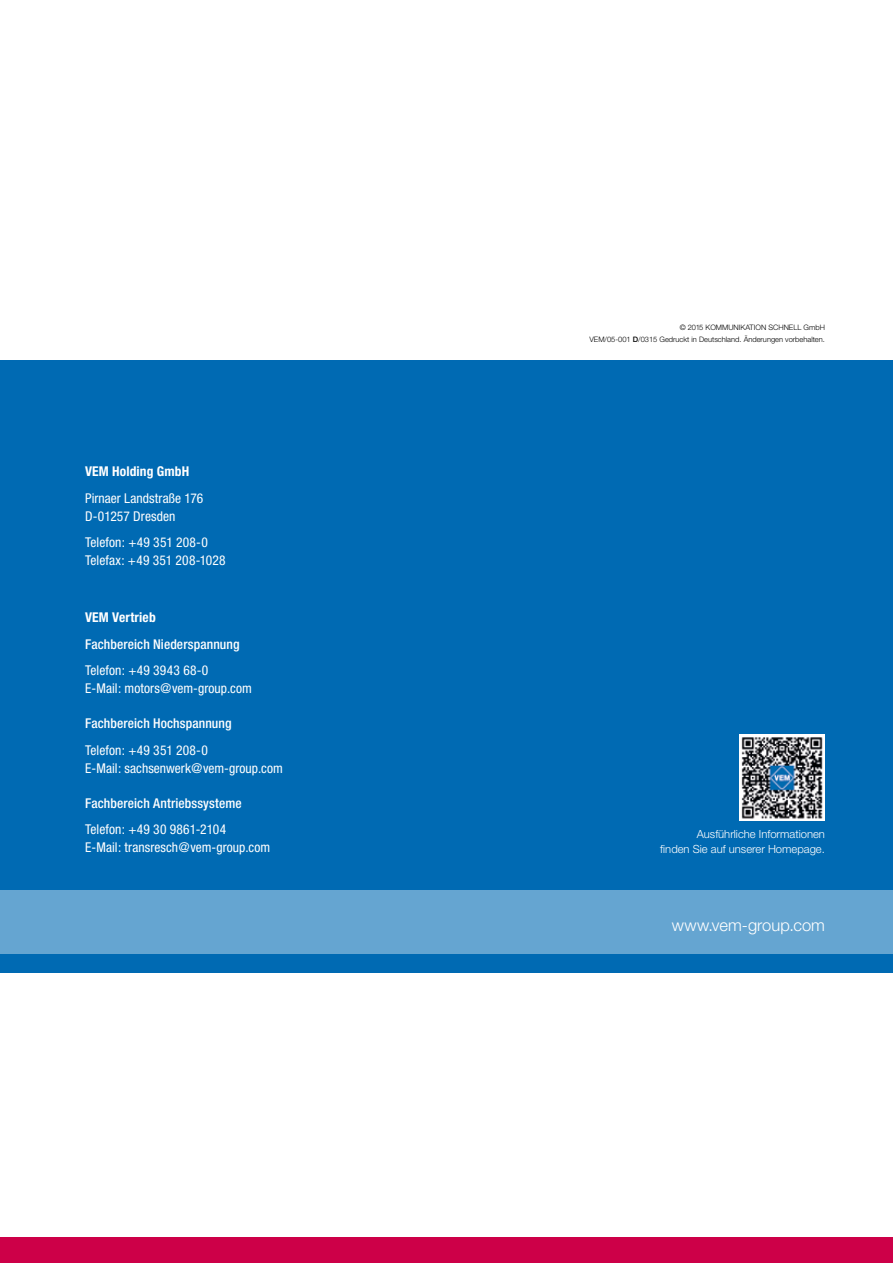
<style>
.page{position:relative;width:893px;height:1263px;background:#fff}
.page>*{position:absolute;margin:0;border:0;box-sizing:border-box;transform-origin:0 0}
.t1{font:300 16.5px "Helvetica Neue";color:#fff}
.t2{font:condensed 13.5px/18px "Helvetica Neue";letter-spacing:.005em;color:#fff}
.t3{font:500 condensed 13.5px "Helvetica Neue";letter-spacing:.005em;color:#fff}
.t4{font:700 condensed 13.5px "Helvetica Neue";letter-spacing:.01em;color:#fff}
.t5{font:300 11.25px/15px "Helvetica Neue";color:#fff;text-align:right}
.t6{font:300 7.5px/12.1px "Helvetica Neue";color:#000;text-align:right}
.s1{font-weight:500}
</style>
<div class="page">
<div style="left:0;top:360px;width:893px;height:612px;background:#006ab3"></div>
<div style="left:0;top:1237px;width:893px;height:26px;background:#cd0048"></div>
<div style="left:0;top:891px;width:893px;height:63px;background:#65a5d1"></div>
<img style="left:740px;top:735px;width:85px;height:85px">
<p class="t4" style="left:85px;top:463px;width:106px">VEM Holding GmbH</p>
<p class="t2" style="left:85px;top:489px;width:120px">Pirnaer Landstraße 176<br>D-01257 Dresden</p>
<p class="t2" style="left:85px;top:533px;width:142px">Telefon: +49 351 208-0<br>Telefax: +49 351 208-1028</p>
<p class="t4" style="left:85px;top:609px;width:72px">VEM Vertrieb</p>
<p class="t3" style="left:85px;top:636px;width:156px">Fachbereich Niederspannung</p>
<p class="t2" style="left:85px;top:661px;width:168px">Telefon: +49 3943 68-0<br>E-Mail: motors@vem-group.com</p>
<p class="t3" style="left:85px;top:715px;width:148px">Fachbereich Hochspannung</p>
<p class="t2" style="left:85px;top:741px;width:199px">Telefon: +49 351 208-0<br>E-Mail: sachsenwerk@vem-group.com</p>
<p class="t3" style="left:85px;top:795px;width:158px">Fachbereich Antriebssysteme</p>
<p class="t2" style="left:85px;top:820px;width:187px">Telefon: +49 30 9861-2104<br>E-Mail: transresch@vem-group.com</p>
<p class="t6" style="left:589px;top:321px;width:237px">© 2015 KOMMUNIKATION SCHNELL GmbH<br>VEM/05-001 <span class="s1">D</span>/0315 Gedruckt in Deutschland. Änderungen vorbehalten.</p>
<p class="t5" style="left:660px;top:826px;width:166px">Ausführliche Informationen<br>finden Sie auf unserer Homepage.</p>
<p class="t1" style="left:672px;top:915px;width:155px">www.vem-group.com</p>
</div>
